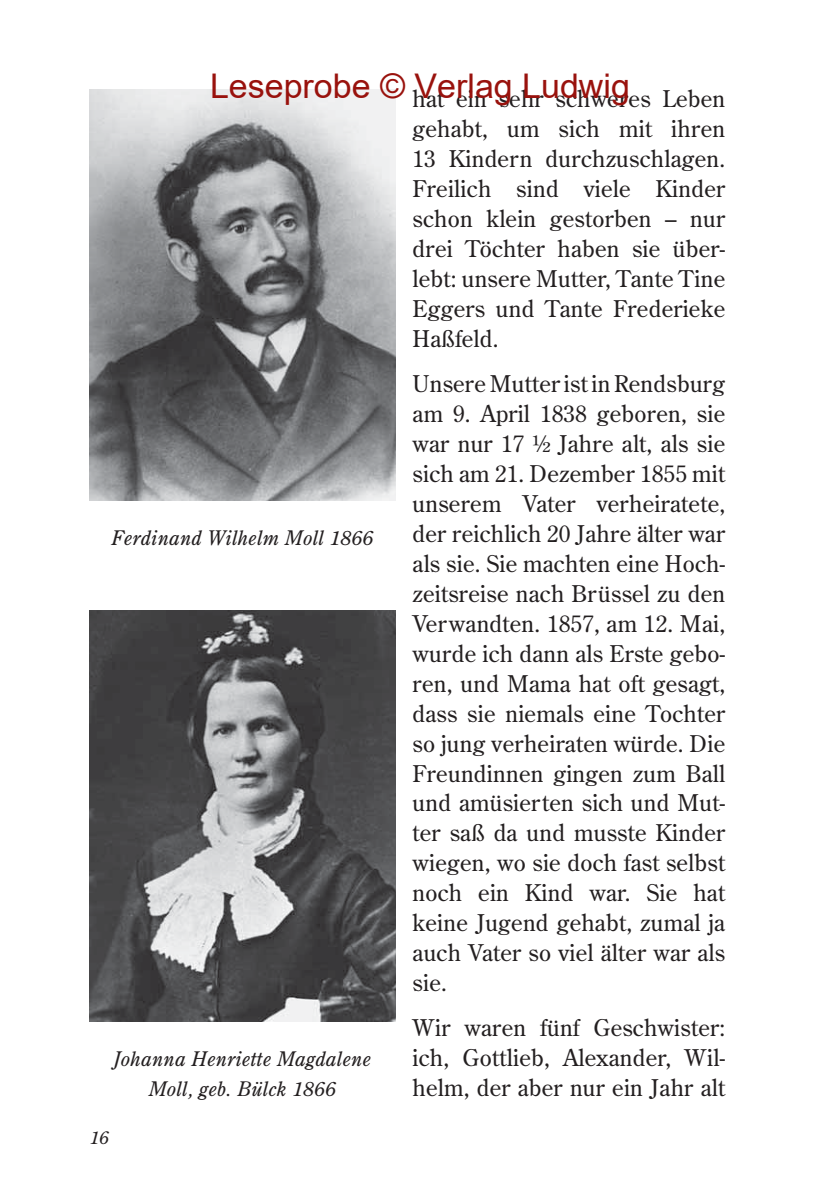
<style>
.page{position:relative;width:840px;height:1190px;background:#fff}
.page>*{position:absolute;margin:0;border:0;box-sizing:border-box;transform-origin:0 0}
.t1{font:34px "Arial";color:#99120d}
.t2{font:23px/30px "Century Old Style Std";letter-spacing:.01em;color:#231f20;text-align:justify}
.t3{font:italic 20px/30px "Century Old Style Std";letter-spacing:.01em;color:#231f20;text-align:center}
.t4{font:italic 18px "Century Old Style Std";color:#231f20}
</style>
<div class="page">
<img style="left:89px;top:90px;width:307px;height:411px">
<img style="left:89px;top:611px;width:307px;height:411px">
<h1 class="t1" style="left:210px;top:63px;width:421px">Leseprobe © Verlag Ludwig</h1>
<p class="t2" style="left:413px;top:86px;width:314px">hat ein sehr schweres Leben gehabt, um sich mit ihren 13 Kindern durchzuschlagen.<br>Freilich sind viele Kinder schon klein gestorben – nur drei Töchter haben sie über&shy;lebt: unsere Mutter, Tante Tine Eggers und Tante Frederieke Haßfeld.</p>
<p class="t2" style="left:413px;top:370px;width:314px">Unsere Mutter ist in Rendsburg am 9. April 1838 geboren, sie war nur 17 ½ Jahre alt, als sie sich am 21. Dezember 1855 mit unserem Vater verheiratete, der reichlich 20 Jahre älter war als sie. Sie machten eine Hoch&shy;zeitsreise nach Brüssel zu den Verwandten. 1857, am 12. Mai, wurde ich dann als Erste gebo&shy;ren, und Mama hat oft gesagt, dass sie niemals eine Tochter so jung verheiraten würde. Die Freundinnen gingen zum Ball und amüsierten sich und Mut&shy;ter saß da und musste Kinder wiegen, wo sie doch fast selbst noch ein Kind war. Sie hat keine Jugend gehabt, zumal ja auch Vater so viel älter war als sie.</p>
<p class="t2" style="left:413px;top:1014px;width:314px">Wir waren fünf Geschwister: ich, Gottlieb, Alexander, Wil&shy;helm, der aber nur ein Jahr alt</p>
<p class="t3" style="left:112px;top:524px;width:263px">Ferdinand Wilhelm Moll 1866</p>
<p class="t3" style="left:114px;top:1045px;width:259px">Johanna Henriette Magdalene<br>Moll, geb. Bülck 1866</p>
<p class="t4" style="left:89px;top:1130px;width:21px">16</p>
</div>
